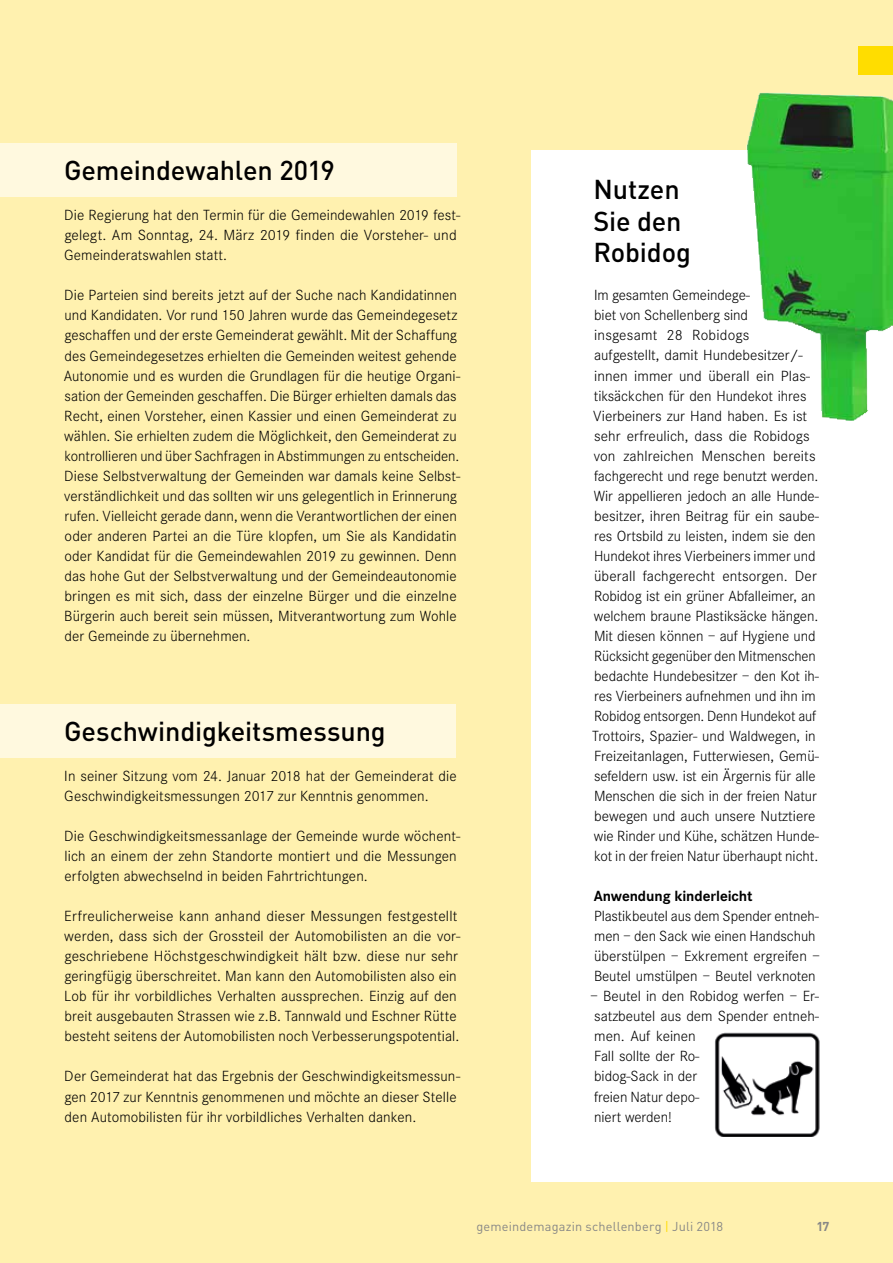
<style>
.page{position:relative;width:893px;height:1263px;background:#fff1af}
.page>*{position:absolute;margin:0;border:0;box-sizing:border-box;transform-origin:0 0}
.t1{font:500 27px/31.5px "DIN";letter-spacing:-.005em;color:#000}
.t2{font:300 15.3px/20px "Corporate S";color:#000}
.t3{font:700 15.3px "Corporate S";letter-spacing:-.005em;color:#000}
.t4{font:12.75px "DIN";letter-spacing:.015em;color:#878786}
.t5{font:700 12.75px "DIN";color:#878786}
.s1{color:#fd0}
</style>
<div class="page">
<div style="left:0;top:143px;width:456px;height:54px;background:#fff9df"></div>
<div style="left:1px;top:704px;width:455px;height:54px;background:#fff9df"></div>
<div style="left:531px;top:150px;width:362px;height:1032px;background:#fff"></div>
<img style="left:715px;top:1032px;width:105px;height:105px">
<img style="left:746px;top:93px;width:147px;height:328px">
<div style="left:859px;top:47px;width:34px;height:28px;background:#fd0"></div>
<h1 class="t1" style="left:64px;top:154px;width:272px">Gemeindewahlen 2019</h1>
<p class="t2" style="left:64px;top:206px;width:397px">Die Regierung hat den Termin für die Gemeindewahlen 2019 fest&shy;gelegt. Am Sonntag, 24. März 2019 finden die Vorsteher- und<br>Gemeinderatswahlen statt.</p>
<p class="t2" style="left:64px;top:286px;width:398px">Die Parteien sind bereits jetzt auf der Suche nach Kandidatinnen und Kandidaten. Vor rund 150 Jahren wurde das Gemeindegesetz geschaffen und der erste Gemeinderat gewählt. Mit der Schaffung des Gemeindegesetzes erhielten die Gemeinden weitest gehende Autonomie und es wurden die Grundlagen für die heutige Organi&shy;sation der Gemeinden geschaffen. Die Bürger erhielten damals das Recht, einen Vorsteher, einen Kassier und einen Gemeinderat zu wählen. Sie erhielten zudem die Möglichkeit, den Gemeinderat zu kontrollieren und über Sachfragen in Abstimmungen zu entscheiden.<br>Diese Selbstverwaltung der Gemeinden war damals keine Selbst&shy;verständlichkeit und das sollten wir uns gelegentlich in Erinnerung rufen. Vielleicht gerade dann, wenn die Verantwortlichen der einen oder anderen Partei an die Türe klopfen, um Sie als Kandidatin oder Kandidat für die Gemeindewahlen 2019 zu gewinnen. Denn das hohe Gut der Selbstverwaltung und der Gemeindeautonomie bringen es mit sich, dass der einzelne Bürger und die einzelne Bürgerin auch bereit sein müssen, Mitverantwortung zum Wohle der Gemeinde zu übernehmen.</p>
<h1 class="t1" style="left:64px;top:715px;width:323px">Geschwindigkeitsmessung</h1>
<p class="t2" style="left:64px;top:766px;width:394px">In seiner Sitzung vom 24. Januar 2018 hat der Gemeinderat die<br>Geschwindigkeitsmessungen 2017 zur Kenntnis genommen.</p>
<p class="t2" style="left:64px;top:826px;width:397px">Die Geschwindigkeitsmessanlage der Gemeinde wurde wöchent&shy;lich an einem der zehn Standorte montiert und die Messungen erfolgten abwechselnd in beiden Fahrtrichtungen.</p>
<p class="t2" style="left:64px;top:906px;width:398px">Erfreulicherweise kann anhand dieser Messungen festgestellt werden, dass sich der Grossteil der Automobilisten an die vor&shy;geschriebene Höchstgeschwindigkeit hält bzw. diese nur sehr geringfügig überschreitet. Man kann den Automobilisten also ein Lob für ihr vorbildliches Verhalten aussprechen. Einzig auf den breit ausgebauten Strassen wie z.B. Tannwald und Eschner Rütte besteht seitens der Automobilisten noch Verbesserungspotential.</p>
<p class="t2" style="left:64px;top:1067px;width:397px">Der Gemeinderat hat das Ergebnis der Geschwindigkeitsmessun&shy;gen 2017 zur Kenntnis genommenen und möchte an dieser Stelle den Automobilisten für ihr vorbildliches Verhalten danken.</p>
<h1 class="t1" style="left:593px;top:173px;width:99px">Nutzen<br>Sie den<br>Robidog</h1>
<p class="t2" style="left:592px;top:286px;width:228px">Im gesamten Gemeindege-<br>biet von Schellenberg sind<br>insgesamt 28 Robidogs<br>aufgestellt, damit Hundebesitzer/- innen immer und überall ein Plas&shy;tiksäckchen für den Hundekot ihres Vierbeiners zur Hand haben. Es ist sehr erfreulich, dass die Robidogs von zahlreichen Menschen bereits fachgerecht und rege benutzt werden.<br>Wir appellieren jedoch an alle Hunde&shy;besitzer, ihren Beitrag für ein saube&shy;res Ortsbild zu leisten, indem sie den Hundekot ihres Vierbeiners immer und überall fachgerecht entsorgen. Der Robidog ist ein grüner Abfalleimer, an welchem braune Plastiksäcke hängen.<br>Mit diesen können – auf Hygiene und Rücksicht gegenüber den Mitmenschen bedachte Hundebesitzer – den Kot ih&shy;res Vierbeiners aufnehmen und ihn im Robidog entsorgen. Denn Hundekot auf Trottoirs, Spazier- und Waldwegen, in Freizeitanlagen, Futterwiesen, Gemü&shy;sefeldern usw. ist ein Ärgernis für alle Menschen die sich in der freien Natur bewegen und auch unsere Nutztiere wie Rinder und Kühe, schätzen Hunde&shy;kot in der freien Natur überhaupt nicht.</p>
<p class="t3" style="left:594px;top:887px;width:161px">Anwendung kinderleicht</p>
<p class="t2" style="left:594px;top:906px;width:228px">Plastikbeutel aus dem Spender entneh&shy;men – den Sack wie einen Handschuh überstülpen – Exkrement ergreifen – Beutel umstülpen – Beutel verknoten</p>
<p class="t2" style="left:590px;top:986px;width:231px">– Beutel in den Robidog werfen – Er&shy;satzbeutel aus dem Spender entneh&shy;men. Auf keinen<br>Fall sollte der Ro-<br>bidog-Sack in der<br>freien Natur depo-<br>niert werden!</p>
<p class="t4" style="left:476px;top:1218px;width:248px">gemeindemagazin schellenberg <span class="s1">|</span> Juli 2018</p>
<p class="t5" style="left:816px;top:1218px;width:14px">17</p>
</div>
